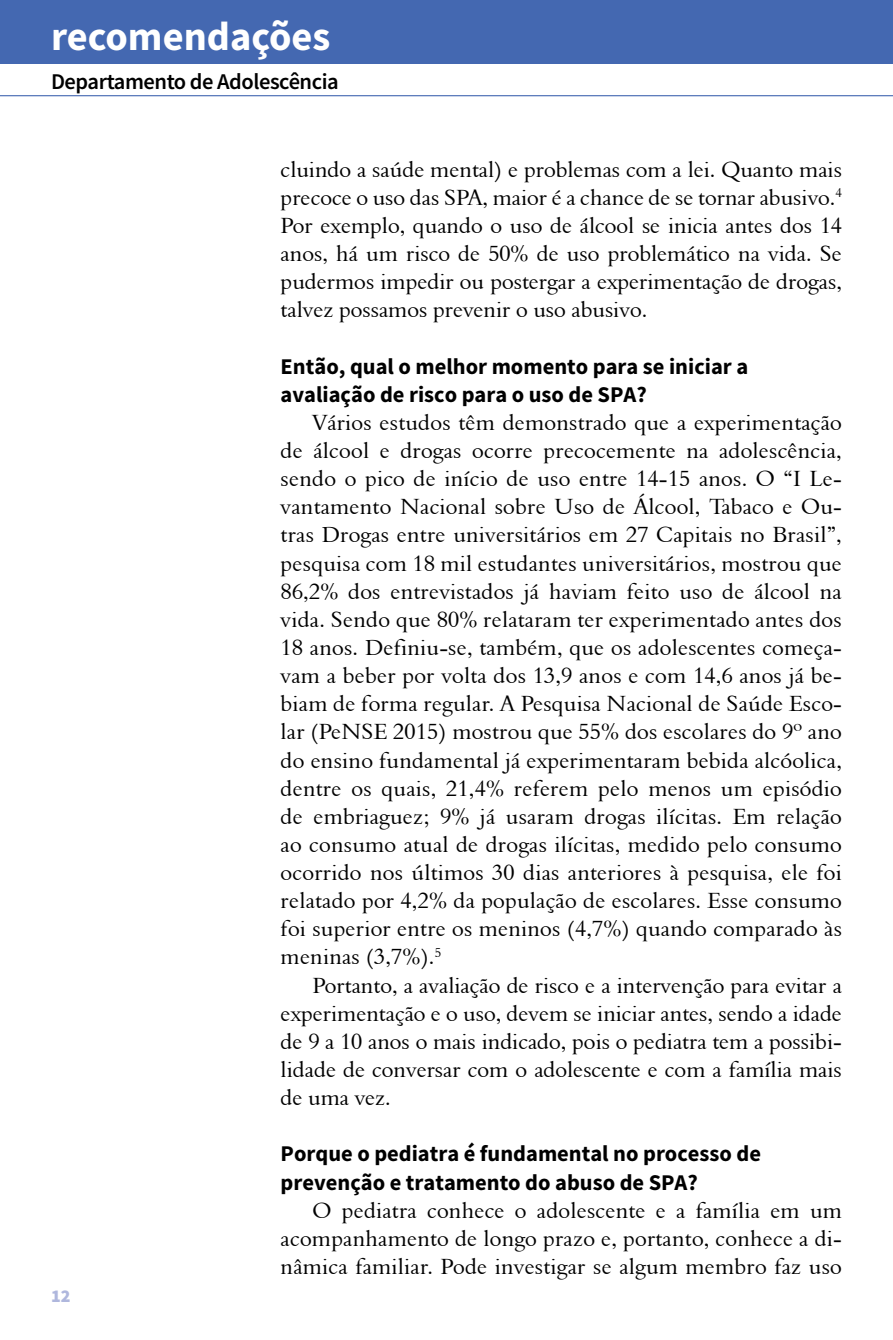
<style>
.page{position:relative;width:893px;height:1340px;background:#fff}
.page>*{position:absolute;margin:0;border:0;box-sizing:border-box;transform-origin:0 0}
.t1{font:700 40.5px "Source Sans Pro";color:#fff}
.t2{font:22.5px/28.1px "Aldine 401 BT Roman A";color:#000;text-align:justify}
.t3{font:700 22.5px/28.1px "Source Sans Pro";color:#000}
.t4{font:600 22.5px "Source Sans Pro";letter-spacing:-.02em;color:#000}
.t5{font:900 18px "Source Sans Pro";color:#afb7dd}
</style>
<div class="page">
<div style="left:0;top:0;width:893px;height:64px;background:#4468b1"></div>
<hr style="left:0;top:95px;width:893px;height:1px;background:#4468b1">
<h1 class="t1" style="left:51px;top:10px;width:281px">recomendações</h1>
<p class="t4" style="left:51px;top:66px;width:289px">Departamento de Adolescência</p>
<p class="t5" style="left:51px;top:1283px;width:21px">12</p>
<p class="t2" style="left:281px;top:155px;width:563px">cluindo a saúde mental) e problemas com a lei. Quanto mais precoce o uso das SPA, maior é a chance de se tornar abusivo.<sup>4<br></sup>Por exemplo, quando o uso de álcool se inicia antes dos 14 anos, há um risco de 50% de uso problemático na vida. Se pudermos impedir ou postergar a experimentação de drogas, talvez possamos prevenir o uso abusivo.</p>
<p class="t3" style="left:281px;top:352px;width:469px">Então, qual o melhor momento para se iniciar a avaliação de risco para o uso de SPA?</p>
<p class="t2" style="left:281px;top:408px;width:563px;text-indent:32px">Vários estudos têm demonstrado que a experimentação de álcool e drogas ocorre precocemente na adolescência, sendo o pico de início de uso entre 14-15 anos. O “I Le&shy;vantamento Nacional sobre Uso de Álcool, Tabaco e Ou&shy;tras Drogas entre universitários em 27 Capitais no Brasil”, pesquisa com 18 mil estudantes universitários, mostrou que 86,2% dos entrevistados já haviam feito uso de álcool na vida. Sendo que 80% relataram ter experimentado antes dos 18 anos. Definiu-se, também, que os adolescentes começa&shy;vam a beber por volta dos 13,9 anos e com 14,6 anos já be&shy;biam de forma regular. A Pesquisa Nacional de Saúde Esco&shy;lar (PeNSE 2015) mostrou que 55% dos escolares do 9º ano do ensino fundamental já experimentaram bebida alcóolica, dentre os quais, 21,4% referem pelo menos um episódio de embriaguez; 9% já usaram drogas ilícitas. Em relação ao consumo atual de drogas ilícitas, medido pelo consumo ocorrido nos últimos 30 dias anteriores à pesquisa, ele foi relatado por 4,2% da população de escolares. Esse consumo foi superior entre os meninos (4,7%) quando comparado às meninas (3,7%).<sup>5</sup></p>
<p class="t2" style="left:281px;top:970px;width:563px;text-indent:32px">Portanto, a avaliação de risco e a intervenção para evitar a experimentação e o uso, devem se iniciar antes, sendo a idade de 9 a 10 anos o mais indicado, pois o pediatra tem a possibi&shy;lidade de conversar com o adolescente e com a família mais de uma vez.</p>
<p class="t3" style="left:281px;top:1139px;width:482px">Porque o pediatra é fundamental no processo de prevenção e tratamento do abuso de SPA?</p>
<p class="t2" style="left:281px;top:1195px;width:563px;text-indent:32px">O pediatra conhece o adolescente e a família em um acompanhamento de longo prazo e, portanto, conhece a di&shy;nâmica familiar. Pode investigar se algum membro faz uso</p>
</div>
